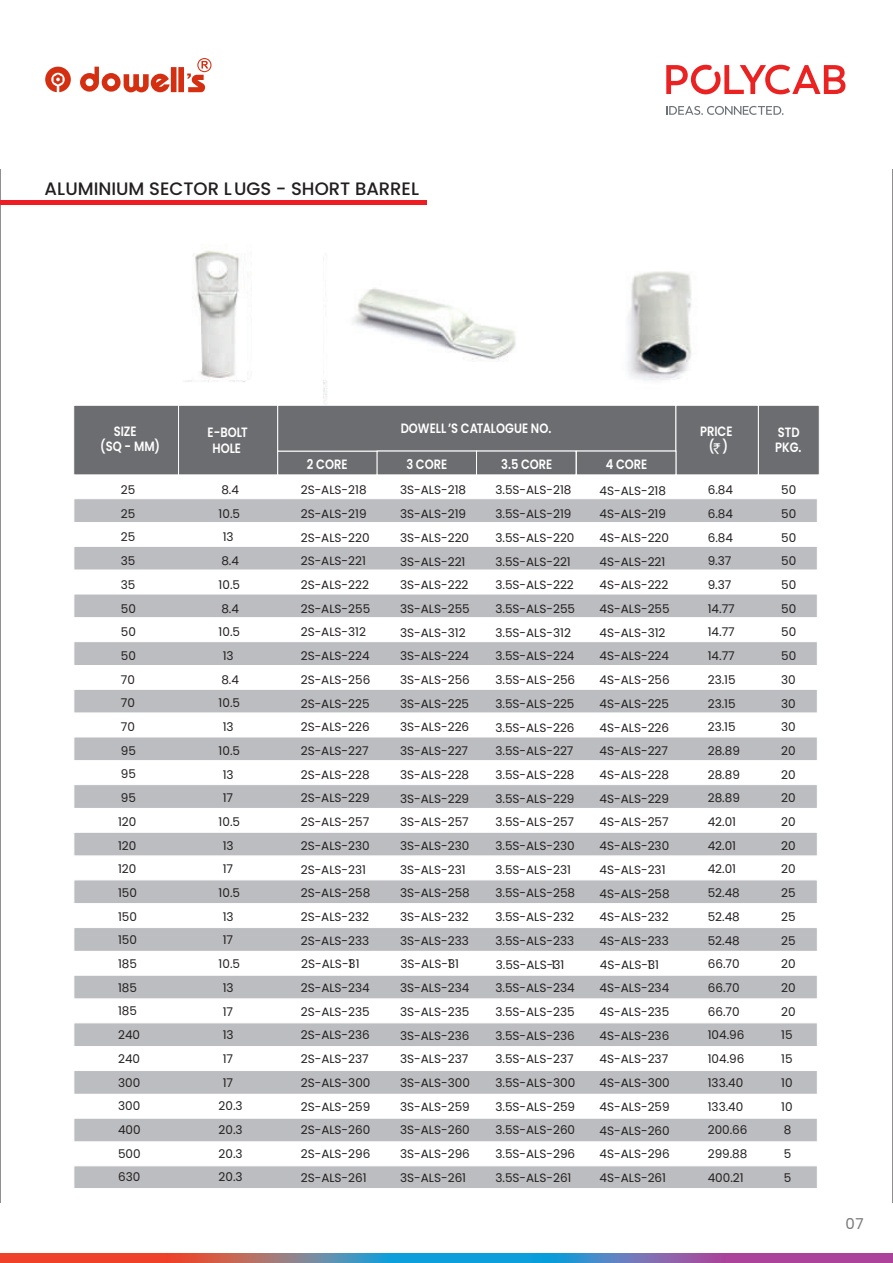
<style>
.page{position:relative;width:893px;height:1263px;background:#fff}
.page>*{position:absolute;margin:0;border:0;box-sizing:border-box;transform-origin:0 0}
.t1{font:500 18px "Poppins";color:#231f20}
.t2{font:15px "Poppins";color:#767779}
.t3{font:600 13.5px/15.5px "Poppins";color:#fff;scale:.85 1}
.t4{font:12px/23.7px "Poppins";color:#231f20}
.s1{font-family:"Rupee";font-weight:400;font-size:15.3px}
</style>
<div class="page">
<div style="left:73px;top:498px;width:745px;height:25px;background:#bcbdc0;border:1px solid #fff"></div>
<div style="left:73px;top:522px;width:745px;height:25px;border:1px solid #fff"></div>
<div style="left:73px;top:546px;width:745px;height:25px;background:#bcbdc0;border:1px solid #fff"></div>
<div style="left:73px;top:570px;width:745px;height:24px;border:1px solid #fff"></div>
<div style="left:73px;top:594px;width:745px;height:24px;background:#bcbdc0;border:1px solid #fff"></div>
<div style="left:73px;top:617px;width:745px;height:25px;border:1px solid #fff"></div>
<div style="left:73px;top:641px;width:745px;height:25px;background:#bcbdc0;border:1px solid #fff"></div>
<div style="left:73px;top:665px;width:745px;height:25px;border:1px solid #fff"></div>
<div style="left:73px;top:689px;width:745px;height:24px;background:#bcbdc0;border:1px solid #fff"></div>
<div style="left:73px;top:737px;width:745px;height:24px;background:#bcbdc0;border:1px solid #fff"></div>
<div style="left:73px;top:760px;width:745px;height:25px;border:1px solid #fff"></div>
<div style="left:73px;top:784px;width:745px;height:25px;background:#bcbdc0;border:1px solid #fff"></div>
<div style="left:73px;top:808px;width:745px;height:25px;border:1px solid #fff"></div>
<div style="left:73px;top:832px;width:745px;height:24px;background:#bcbdc0;border:1px solid #fff"></div>
<div style="left:73px;top:879px;width:745px;height:25px;background:#bcbdc0;border:1px solid #fff"></div>
<div style="left:73px;top:903px;width:745px;height:25px;border:1px solid #fff"></div>
<div style="left:73px;top:927px;width:745px;height:25px;background:#bcbdc0;border:1px solid #fff"></div>
<div style="left:73px;top:951px;width:745px;height:24px;border:1px solid #fff"></div>
<div style="left:73px;top:975px;width:745px;height:24px;background:#bcbdc0;border:1px solid #fff"></div>
<div style="left:73px;top:1022px;width:745px;height:25px;background:#bcbdc0;border:1px solid #fff"></div>
<div style="left:73px;top:1046px;width:745px;height:25px;border:1px solid #fff"></div>
<div style="left:73px;top:1070px;width:745px;height:25px;background:#bcbdc0;border:1px solid #fff"></div>
<div style="left:73px;top:1094px;width:745px;height:24px;border:1px solid #fff"></div>
<div style="left:73px;top:1118px;width:745px;height:24px;background:#bcbdc0;border:1px solid #fff"></div>
<div style="left:73px;top:1141px;width:745px;height:25px;border:1px solid #fff"></div>
<div style="left:73px;top:1165px;width:745px;height:24px;background:#bcbdc0;border:1px solid #fff"></div>
<div style="left:73px;top:405px;width:106px;height:70px;background:#6c6d70;border:1px solid #fff"></div>
<div style="left:178px;top:405px;width:100px;height:70px;background:#6c6d70;border:1px solid #fff"></div>
<div style="left:758px;top:405px;width:62px;height:70px;background:#6c6d70;border:1px solid #fff"></div>
<div style="left:277px;top:451px;width:101px;height:24px;background:#6c6d70;border:1px solid #fff"></div>
<div style="left:277px;top:405px;width:399px;height:46px;background:#6c6d70;border:1px solid #fff"></div>
<div style="left:676px;top:405px;width:83px;height:70px;background:#6c6d70;border:1px solid #fff"></div>
<div style="left:377px;top:451px;width:100px;height:24px;background:#6c6d70;border:1px solid #fff"></div>
<div style="left:476px;top:451px;width:100px;height:24px;background:#6c6d70;border:1px solid #fff"></div>
<div style="left:576px;top:451px;width:100px;height:24px;background:#6c6d70;border:1px solid #fff"></div>
<img style="left:185px;top:250px;width:507px;height:153px">
<hr style="left:0;top:200px;width:427px;height:4px;background:#ee1d23">
<svg style="left:0;top:1253px;width:893px;height:10px;background:#886a8f"></svg>
<svg style="left:80px;top:58px;width:131px;height:34px"></svg>
<svg style="left:45px;top:67px;width:26px;height:25px"></svg>
<svg style="left:666px;top:65px;width:179px;height:29px"></svg>
<svg style="left:666px;top:106px;width:117px;height:9px"></svg>
<h1 class="t1" style="left:44px;top:178px;width:376px">ALUMINIUM SECTOR LUGS - SHORT BARREL</h1>
<p class="t3" style="left:100px;top:423px;width:72px;text-indent:14px">SIZE (SQ - MM)</p>
<p class="t3" style="left:208px;top:425px;width:49px;text-align:center">E-BOLT<br>HOLE</p>
<p class="t3" style="left:307px;top:456px;width:49px">2 CORE</p>
<p class="t3" style="left:401px;top:421px;width:179px">DOWELL ’S CATALOGUE NO.</p>
<p class="t3" style="left:406px;top:456px;width:50px">3 CORE</p>
<p class="t3" style="left:501px;top:456px;width:62px">3.5 CORE</p>
<p class="t3" style="left:606px;top:456px;width:50px">4 CORE</p>
<p class="t3" style="left:700px;top:423px;width:40px;text-align:center">PRICE ( )<span class="s1">`</span></p>
<p class="t3" style="left:775px;top:424px;width:33px">STD<br>PKG.</p>
<p class="t4" style="left:118px;top:478px;width:24px">25<br>25<br>25<br>35<br>35<br>50<br>50<br>50<br>70<br>70<br>70<br>95<br>95<br>95<br>120<br>120<br>120<br>150<br>150<br>150<br>185<br>185<br>185<br>240<br>240<br>300<br>300<br>400<br>500<br>630</p>
<p class="t4" style="left:219px;top:478px;width:26px;text-align:center">8.4<br>10.5<br>13<br>8.4<br>10.5<br>8.4<br>10.5<br>13<br>8.4<br>10.5<br>13<br>10.5<br>13<br>17<br>10.5<br>13<br>17<br>10.5<br>13<br>17<br>10.5<br>13<br>17<br>13<br>17<br>17<br>20.3<br>20.3<br>20.3<br>20.3</p>
<p class="t4" style="left:301px;top:478px;width:71px">2S-ALS-218<br>2S-ALS-219<br>2S-ALS-220<br>2S-ALS-221<br>2S-ALS-222<br>2S-ALS-255<br>2S-ALS-312<br>2S-ALS-224<br>2S-ALS-256<br>2S-ALS-225<br>2S-ALS-226<br>2S-ALS-227<br>2S-ALS-228<br>2S-ALS-229<br>2S-ALS-257<br>2S-ALS-230<br>2S-ALS-231<br>2S-ALS-258<br>2S-ALS-232<br>2S-ALS-233<br>2S-ALS-311<br>2S-ALS-234<br>2S-ALS-235<br>2S-ALS-236<br>2S-ALS-237<br>2S-ALS-300<br>2S-ALS-259<br>2S-ALS-260<br>2S-ALS-296<br>2S-ALS-261</p>
<p class="t4" style="left:708px;top:478px;width:41px">6.84<br>6.84<br>6.84<br>9.37<br>9.37<br>14.77<br>14.77<br>14.77<br>23.15<br>23.15<br>23.15<br>28.89<br>28.89<br>28.89<br>42.01<br>42.01<br>42.01<br>52.48<br>52.48<br>52.48<br>66.70<br>66.70<br>66.70<br>104.96<br>104.96<br>133.40<br>133.40<br>200.66<br>299.88<br>400.21</p>
<p class="t4" style="left:781px;top:478px;width:17px">50<br>50<br>50<br>50<br>50<br>50<br>50<br>50<br>30<br>30<br>30<br>20<br>20<br>20<br>20<br>20<br>20<br>25<br>25<br>25<br>20<br>20<br>20<br>15<br>15<br>10<br>10<br>8<br>5<br>5</p>
<p class="t4" style="left:400px;top:478px;width:71px">3S-ALS-218<br>3S-ALS-219<br>3S-ALS-220<br>3S-ALS-221<br>3S-ALS-222<br>3S-ALS-255<br>3S-ALS-312<br>3S-ALS-224<br>3S-ALS-256<br>3S-ALS-225<br>3S-ALS-226<br>3S-ALS-227<br>3S-ALS-228<br>3S-ALS-229<br>3S-ALS-257<br>3S-ALS-230<br>3S-ALS-231<br>3S-ALS-258<br>3S-ALS-232<br>3S-ALS-233<br>3S-ALS-31</p>
<p class="t4" style="left:495px;top:478px;width:81px">3.5S-ALS-218<br>3.5S-ALS-219<br>3.5S-ALS-220<br>3.5S-ALS-221<br>3.5S-ALS-222<br>3.5S-ALS-255<br>3.5S-ALS-312<br>3.5S-ALS-224<br>3.5S-ALS-256<br>3.5S-ALS-225<br>3.5S-ALS-226<br>3.5S-ALS-227<br>3.5S-ALS-228<br>3.5S-ALS-229<br>3.5S-ALS-257<br>3.5S-ALS-230<br>3.5S-ALS-231<br>3.5S-ALS-258<br>3.5S-ALS-232<br>3.5S-ALS-233<br>3.5S-ALS-31</p>
<p class="t4" style="left:600px;top:479px;width:72px">4S-ALS-218<br>4S-ALS-219<br>4S-ALS-220<br>4S-ALS-221<br>4S-ALS-222<br>4S-ALS-255<br>4S-ALS-312<br>4S-ALS-224<br>4S-ALS-256<br>4S-ALS-225<br>4S-ALS-226<br>4S-ALS-227<br>4S-ALS-228<br>4S-ALS-229<br>4S-ALS-257<br>4S-ALS-230<br>4S-ALS-231<br>4S-ALS-258<br>4S-ALS-232<br>4S-ALS-233<br>4S-ALS-31</p>
<p class="t4" style="left:400px;top:952px;width:71px;text-indent:48px">1<br>3S-ALS-234<br>3S-ALS-235<br>3S-ALS-236<br>3S-ALS-237<br>3S-ALS-300<br>3S-ALS-259<br>3S-ALS-260<br>3S-ALS-296<br>3S-ALS-261</p>
<p class="t4" style="left:495px;top:952px;width:81px;text-indent:56px">1<br>3.5S-ALS-234<br>3.5S-ALS-235<br>3.5S-ALS-236<br>3.5S-ALS-237<br>3.5S-ALS-300<br>3.5S-ALS-259<br>3.5S-ALS-260<br>3.5S-ALS-296<br>3.5S-ALS-261</p>
<p class="t4" style="left:600px;top:953px;width:72px;text-indent:48px">1<br>4S-ALS-234<br>4S-ALS-235<br>4S-ALS-236<br>4S-ALS-237<br>4S-ALS-300<br>4S-ALS-259<br>4S-ALS-260<br>4S-ALS-296<br>4S-ALS-261</p>
<p class="t2" style="left:846px;top:1214px;width:19px">07</p>
</div>
